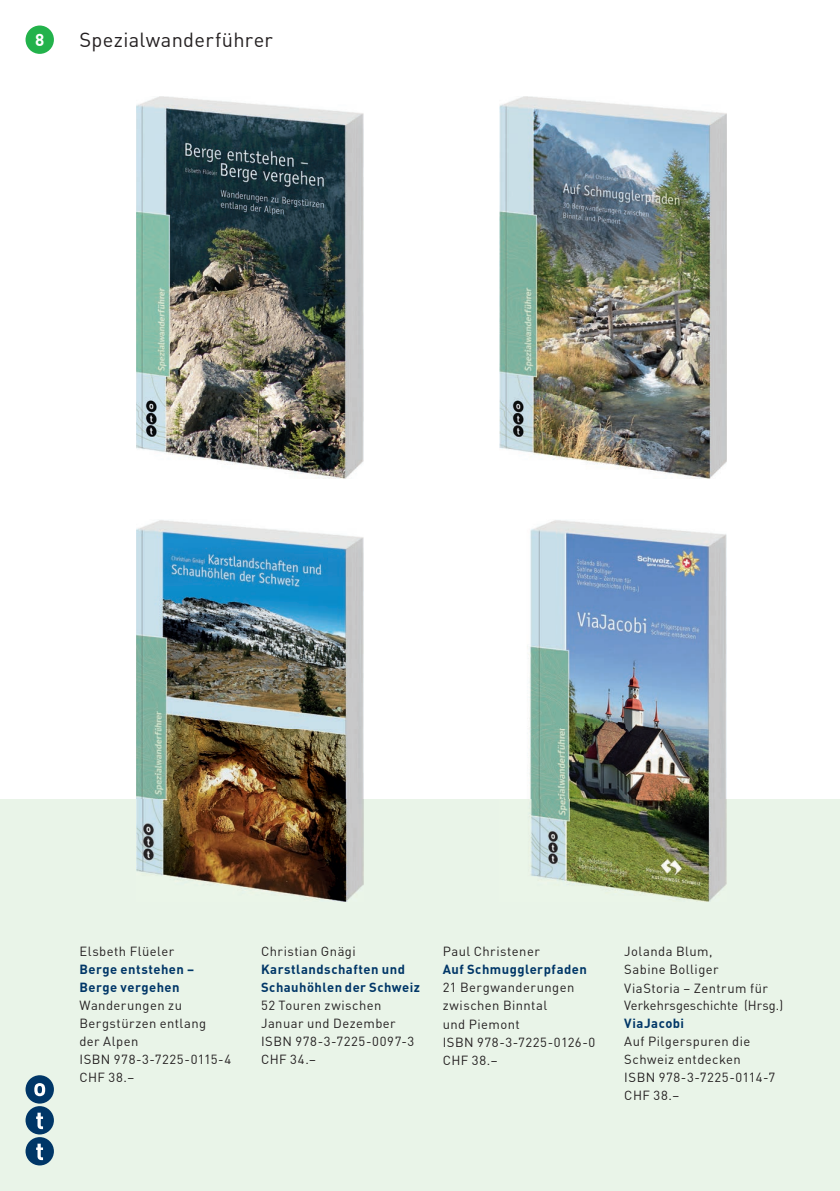
<style>
.page{position:relative;width:840px;height:1191px;background:#fff}
.page>*{position:absolute;margin:0;border:0;box-sizing:border-box;transform-origin:0 0}
.t1{font:20px "DIN";letter-spacing:.015em;color:#231f20}
.t2{font:700 17px "DIN";color:#fff}
.t3{font:13px/18px "DIN";letter-spacing:.035em;color:#231f20}
.t4{font:700 13px/18px "DIN";letter-spacing:.035em;color:#003667}
</style>
<div class="page">
<div style="left:0;top:799px;width:839px;height:392px;background:#e9f4e8"></div>
<div style="left:26px;top:26px;width:28px;height:28px;background:#23b24b;border-radius:50%"></div>
<div style="left:26px;top:1075px;width:28px;height:28px;background:#003667;border-radius:50%"></div>
<svg style="left:34px;top:1083px;width:11px;height:13px"></svg>
<div style="left:26px;top:1137px;width:28px;height:28px;background:#003667;border-radius:50%"></div>
<svg style="left:36px;top:1143px;width:7px;height:17px"></svg>
<div style="left:26px;top:1106px;width:28px;height:28px;background:#003667;border-radius:50%"></div>
<svg style="left:36px;top:1112px;width:7px;height:17px"></svg>
<img style="left:136px;top:96px;width:227px;height:382px">
<img style="left:136px;top:520px;width:227px;height:381px">
<img style="left:499px;top:96px;width:227px;height:382px">
<img style="left:527px;top:520px;width:199px;height:381px">
<h2 class="t2" style="left:35px;top:28px;width:11px">8</h2>
<h1 class="t1" style="left:79px;top:27px;width:195px">Spezialwanderführer</h1>
<p class="t3" style="left:79px;top:942px;width:96px">Elsbeth Flüeler</p>
<p class="t4" style="left:79px;top:960px;width:116px">Berge entstehen –<br>Berge vergehen</p>
<p class="t3" style="left:79px;top:996px;width:153px">Wanderungen zu<br>Bergstürzen entlang<br>der Alpen<br>ISBN 978-3-7225-0115-4<br>CHF 38.–</p>
<p class="t3" style="left:261px;top:942px;width:96px">Christian Gnägi</p>
<p class="t4" style="left:261px;top:960px;width:160px">Karstlandschaften und<br>Schauhöhlen der Schweiz</p>
<p class="t3" style="left:261px;top:996px;width:155px">52 Touren zwischen<br>Januar und Dezember<br>ISBN 978-3-7225-0097-3<br>CHF 34.–</p>
<p class="t3" style="left:442px;top:942px;width:99px">Paul Christener</p>
<p class="t4" style="left:442px;top:960px;width:146px">Auf Schmugglerpfaden</p>
<p class="t3" style="left:442px;top:978px;width:154px">21 Bergwanderungen zwischen Binntal<br>und Piemont<br>ISBN 978-3-7225-0126-0<br>CHF 38.–</p>
<p class="t3" style="left:624px;top:942px;width:160px">Jolanda Blum,<br>Sabine Bolliger<br>ViaStoria – Zentrum für<br>Verkehrsgeschichte (Hrsg.)</p>
<p class="t4" style="left:624px;top:1014px;width:61px">ViaJacobi</p>
<p class="t3" style="left:624px;top:1032px;width:152px">Auf Pilgerspuren die<br>Schweiz entdecken<br>ISBN 978-3-7225-0114-7<br>CHF 38.–</p>
</div>
